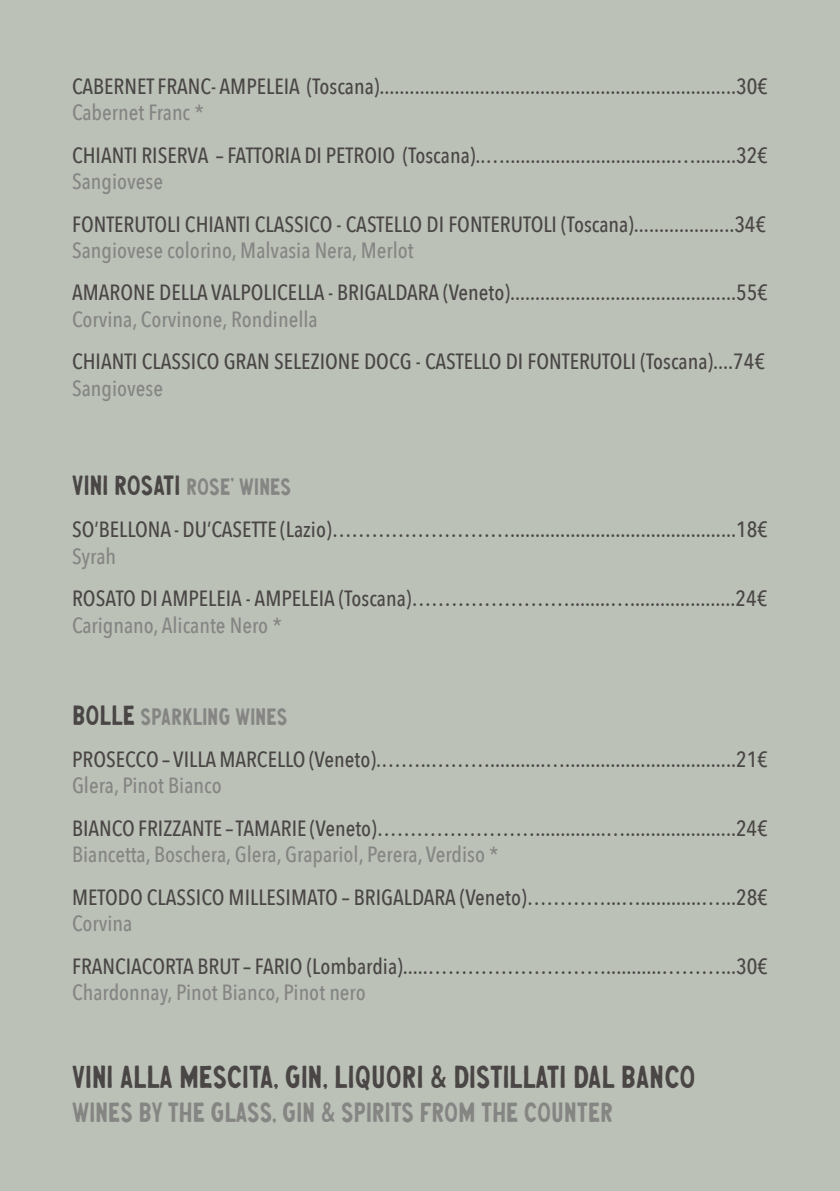
<style>
.page{position:relative;width:840px;height:1191px;background:#fff}
.page>*{position:absolute;margin:0;border:0;box-sizing:border-box;transform-origin:0 0}
.t1{font:condensed 32px "Franklin Stone";color:#4a4646}
.t2{font:condensed 28px "Franklin Stone";color:#858584}
.t3{font:condensed 28px "Franklin Stone";color:#4a4646}
.t4{font:condensed 24px "Franklin Stone";color:#858584}
.t5{font:500 22px "Avenir Next Condensed";color:#4a4646}
.t6{font:500 22px "Avenir Next Condensed";color:#858584}
.s1{font-size:24px;color:#858584}
.s2{font-size:28px;color:#4a4646}
</style>
<div class="page">
<div style="left:0;top:0;width:839px;height:1191px;background:#bbc1b7"></div>
<p class="t5" style="left:72px;top:73px;width:697px">CABERNET FRANC- AMPELEIA (Toscana).......................................................................30€</p>
<p class="t6" style="left:72px;top:99px;width:133px">Cabernet Franc *</p>
<p class="t5" style="left:72px;top:142px;width:697px">CHIANTI RISERVA – FATTORIA DI PETROIO (Toscana)..…..................................…........32€</p>
<p class="t6" style="left:72px;top:168px;width:92px">Sangiovese</p>
<p class="t5" style="left:72px;top:211px;width:695px">FONTERUTOLI CHIANTI CLASSICO - CASTELLO DI FONTERUTOLI (Toscana)....................34€</p>
<p class="t6" style="left:72px;top:237px;width:343px">Sangiovese colorino, Malvasia Nera, Merlot</p>
<p class="t5" style="left:72px;top:279px;width:697px">AMARONE DELLA VALPOLICELLA - BRIGALDARA (Veneto).............................................55€</p>
<p class="t6" style="left:72px;top:306px;width:247px">Corvina, Corvinone, Rondinella</p>
<p class="t5" style="left:72px;top:348px;width:694px">CHIANTI CLASSICO GRAN SELEZIONE DOCG - CASTELLO DI FONTERUTOLI (Toscana)....74€</p>
<p class="t6" style="left:72px;top:375px;width:92px">Sangiovese</p>
<p class="t3" style="left:72px;top:470px;width:220px">VINI ROSATI <span class="s1">ROSE’ WINES</span></p>
<p class="t5" style="left:72px;top:516px;width:697px">SO’BELLONA - DU’CASETTE (Lazio)……………………….............................................18€</p>
<p class="t6" style="left:72px;top:543px;width:45px">Syrah</p>
<p class="t5" style="left:72px;top:585px;width:696px">ROSATO DI AMPELEIA - AMPELEIA (Toscana)……………………........….....................24€</p>
<p class="t6" style="left:72px;top:611px;width:211px">Carignano, Alicante Nero *</p>
<p class="t4" style="left:72px;top:703px;width:217px"><span class="s2">BOLLE</span> SPARKLING WINES</p>
<p class="t5" style="left:72px;top:746px;width:697px">PROSECCO – VILLA MARCELLO (Veneto).……..………...........…..................................21€</p>
<p class="t6" style="left:72px;top:772px;width:151px">Glera, Pinot Bianco</p>
<p class="t5" style="left:72px;top:815px;width:697px">BIANCO FRIZZANTE – TAMARIE (Veneto)……………………..............…......................24€</p>
<p class="t6" style="left:72px;top:841px;width:428px">Biancetta, Boschera, Glera, Grapariol, Perera, Verdiso *</p>
<p class="t5" style="left:72px;top:883px;width:697px">METODO CLASSICO MILLESIMATO – BRIGALDARA (Veneto)…………...…............…...28€</p>
<p class="t6" style="left:72px;top:910px;width:62px">Corvina</p>
<p class="t5" style="left:72px;top:952px;width:697px">FRANCIACORTA BRUT – FARIO (Lombardia).....………………………...........………...30€</p>
<p class="t6" style="left:72px;top:979px;width:295px">Chardonnay, Pinot Bianco, Pinot nero</p>
<h1 class="t1" style="left:72px;top:1060px;width:624px">VINI ALLA MESCITA, GIN, LIQUORI &amp; DISTILLATI DAL BANCO</h1>
<p class="t2" style="left:72px;top:1097px;width:542px">WINES BY THE GLASS, GIN &amp; SPIRITS FROM THE COUNTER</p>
</div>
